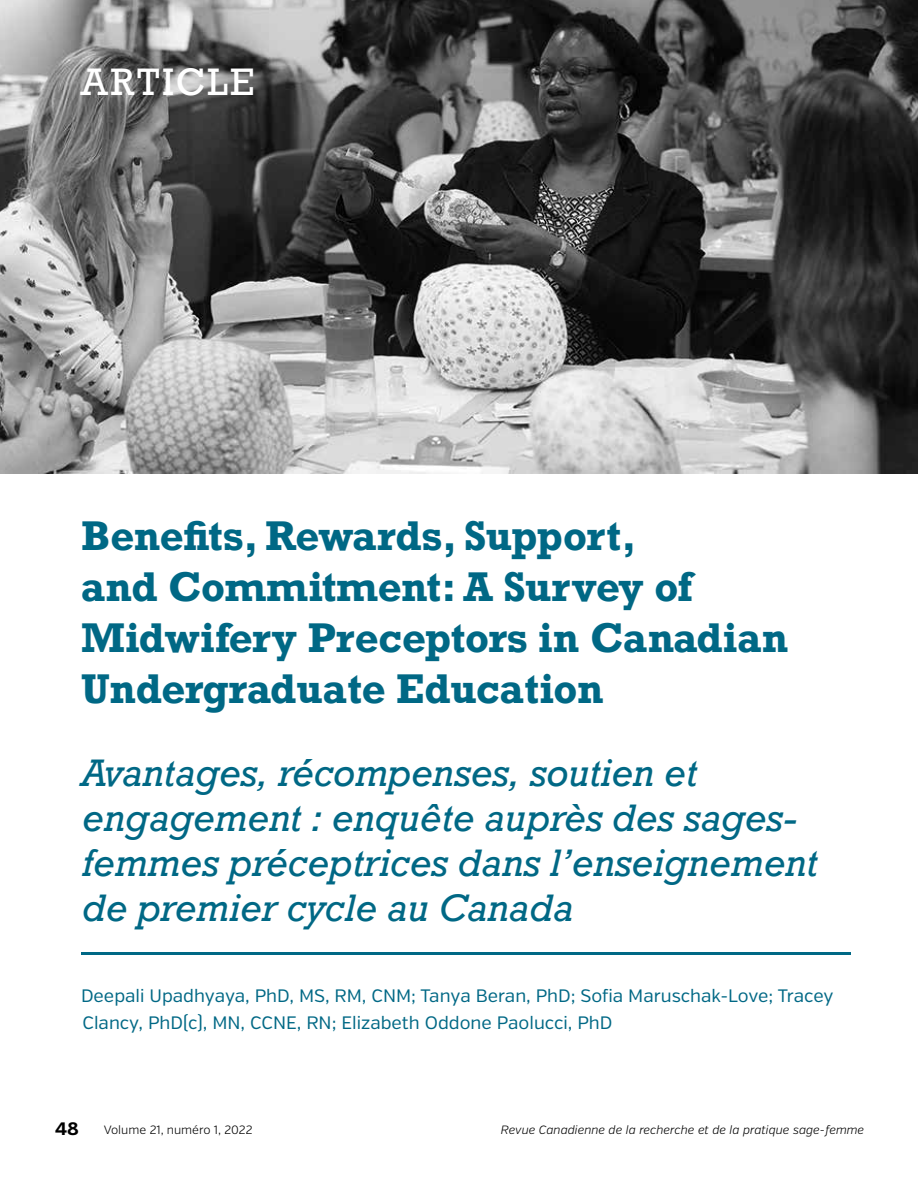
<style>
.page{position:relative;width:918px;height:1188px;background:#fff}
.page>*{position:absolute;margin:0;border:0;box-sizing:border-box;transform-origin:0 0}
.t1{font:700 39px/51px "Rockwell";letter-spacing:-.01em;color:#006885}
.t2{font:italic 36px/45px "Rockwell";color:#006885}
.t3{font:36px "Rockwell";letter-spacing:.05em;color:#fff}
.t4{font:18px/27px "Verb";color:#006885}
.t5{font:700 18px "Verb";color:#000}
.t6{font:italic 300 12px "Verb";color:#000}
.t7{font:300 12px "Verb";color:#000}
</style>
<div class="page">
<img style="left:0;top:0;width:918px;height:473px">
<hr style="left:81px;top:953px;width:770px;height:2px;background:#006885">
<h2 class="t3" style="left:80px;top:60px;width:176px">ARTICLE</h2>
<h1 class="t1" style="left:81px;top:510px;width:709px">Benefits, Rewards, Support,<br>and Commitment: A Survey of<br>Midwifery Preceptors in Canadian<br>Undergraduate Education</h1>
<h2 class="t2" style="left:81px;top:751px;width:738px">Avantages, récompenses, soutien et engagement : enquête auprès des sages&shy;femmes préceptrices dans l’enseignement de premier cycle au Canada</h2>
<p class="t4" style="left:81px;top:982px;width:754px">Deepali Upadhyaya, PhD, MS, RM, CNM; Tanya Beran, PhD; Sofia Maruschak-Love; Tracey<br>Clancy, PhD(c), MN, CCNE, RN; Elizabeth Oddone Paolucci, PhD</p>
<p class="t5" style="left:55px;top:1118px;width:25px">48</p>
<p class="t7" style="left:104px;top:1123px;width:150px">Volume 21, numéro 1, 2022</p>
<p class="t6" style="left:501px;top:1123px;width:365px">Revue Canadienne de la recherche et de la pratique sage-femme</p>
</div>
